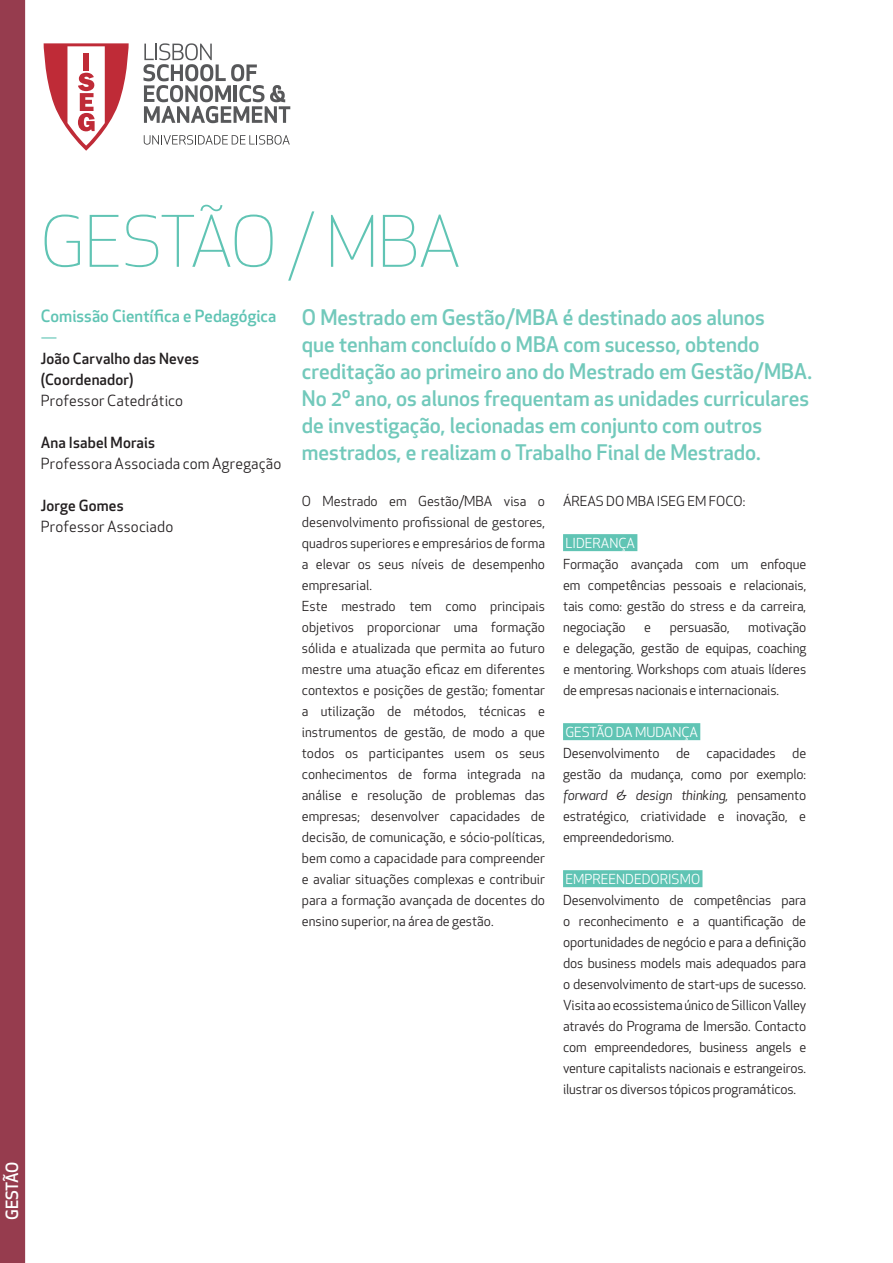
<style>
.page{position:relative;width:893px;height:1263px;background:#fff}
.page>*{position:absolute;margin:0;border:0;box-sizing:border-box;transform-origin:0 0}
.t1{font:300 69.15px "Apex New";color:#60c4b4}
.t2{font:500 21px/27px "Apex New";color:#72c9bb}
.t3{font:500 16.5px "Apex New";letter-spacing:.005em;color:#60c4b4}
.t4{font:500 16.5px "Apex New";letter-spacing:-.02em;color:#fff}
.t5{font:16.5px "Apex New";color:#60c4b4}
.t6{font:15px "Apex New";letter-spacing:.01em;color:#231f20}
.t7{font:500 15px/21px "Apex New";letter-spacing:.01em;color:#231f20}
.t8{font:13.5px/21px "Apex New";letter-spacing:-.01em;color:#231f20;text-align:justify}
.t9{font:13.5px "Apex New";color:#fff}
.s1{font-style:italic}
</style>
<div class="page">
<div style="left:0;top:0;width:25px;height:1263px;background:#963c4e"></div>
<svg style="left:144px;top:135px;width:146px;height:10px"></svg>
<svg style="left:143px;top:43px;width:147px;height:80px"></svg>
<svg style="left:44px;top:43px;width:85px;height:108px"></svg>
<div style="left:563px;top:534px;width:74px;height:17px;background:#60c4b4"></div>
<div style="left:563px;top:723px;width:137px;height:17px;background:#60c4b4"></div>
<div style="left:563px;top:870px;width:139px;height:17px;background:#60c4b4"></div>
<p class="t1" style="left:41px;top:199px;width:421px">GESTÃO / MBA</p>
<p class="t3" style="left:41px;top:305px;width:237px">Comissão Científica e Pedagógica</p>
<p class="t5" style="left:41px;top:326px;width:18px">—</p>
<p class="t7" style="left:41px;top:347px;width:160px">João Carvalho das Neves (Coordenador)</p>
<p class="t6" style="left:41px;top:391px;width:144px">Professor Catedrático</p>
<p class="t7" style="left:41px;top:431px;width:116px">Ana Isabel Morais</p>
<p class="t6" style="left:41px;top:454px;width:242px">Professora Associada com Agregação</p>
<p class="t7" style="left:41px;top:494px;width:84px">Jorge Gomes</p>
<p class="t6" style="left:41px;top:517px;width:134px">Professor Associado</p>
<p class="t2" style="left:302px;top:304px;width:512px">O Mestrado em Gestão/MBA é destinado aos alunos<br>que tenham concluído o MBA com sucesso, obtendo creditação ao primeiro ano do Mestrado em Gestão/MBA.</p>
<p class="t2" style="left:302px;top:385px;width:509px">No 2º ano, os alunos frequentam as unidades curriculares de investigação, lecionadas em conjunto com outros mestrados, e realizam o Trabalho Final de Mestrado.</p>
<p class="t8" style="left:302px;top:490px;width:245px">O Mestrado em Gestão/MBA visa o desenvolvimento profissional de gestores, quadros superiores e empresários de forma a elevar os seus níveis de desempenho empresarial.</p>
<p class="t8" style="left:302px;top:595px;width:245px">Este mestrado tem como principais objetivos proporcionar uma formação sólida e atualizada que permita ao futuro mestre uma atuação eficaz em diferentes contextos e posições de gestão; fomentar a utilização de métodos, técnicas e instrumentos de gestão, de modo a que todos os participantes usem os seus conhecimentos de forma integrada na análise e resolução de problemas das empresas; desenvolver capacidades de decisão, de comunicação, e sócio-políticas, bem como a capacidade para compreender e avaliar situações complexas e contribuir para a formação avançada de docentes do ensino superior, na área de gestão.</p>
<p class="t8" style="left:563px;top:490px;width:184px">ÁREAS DO MBA ISEG EM FOCO:</p>
<p class="t9" style="left:565px;top:534px;width:71px">LIDERANÇA</p>
<p class="t8" style="left:563px;top:553px;width:245px">Formação avançada com um enfoque em competências pessoais e relacionais, tais como: gestão do stress e da carreira, negociação</p>
<p class="t8" style="left:644px;top:616px;width:8px">e</p>
<p class="t8" style="left:670px;top:616px;width:62px">persuasão,</p>
<p class="t8" style="left:748px;top:616px;width:59px">motivação</p>
<p class="t8" style="left:563px;top:637px;width:245px">e delegação, gestão de equipas, coaching</p>
<p class="t8" style="left:563px;top:658px;width:245px">e mentoring. Workshops com atuais líderes de empresas nacionais e internacionais.</p>
<p class="t9" style="left:565px;top:723px;width:134px">GESTÃO DA MUDANÇA</p>
<p class="t8" style="left:563px;top:742px;width:245px">Desenvolvimento de capacidades de gestão da mudança, como por exemplo: <span class="s1">forward &amp; design thinking,</span> pensamento estratégico, criatividade e inovação, e empreendedorismo.</p>
<p class="t9" style="left:565px;top:870px;width:136px">EMPREENDEDORISMO</p>
<p class="t8" style="left:563px;top:889px;width:245px">Desenvolvimento de competências para o reconhecimento e a quantificação de oportunidades de negócio e para a definição dos business models mais adequados para o desenvolvimento de start-ups de sucesso.<br>Visita ao ecossistema único de Sillicon Valley através do Programa de Imersão. Contacto com empreendedores, business angels e venture capitalists nacionais e estrangeiros. ilustrar os diversos tópicos programáticos.</p>
<p class="t4" style="left:1px;top:1220px;width:60px;rotate:-90deg">GESTÃO</p>
</div>
